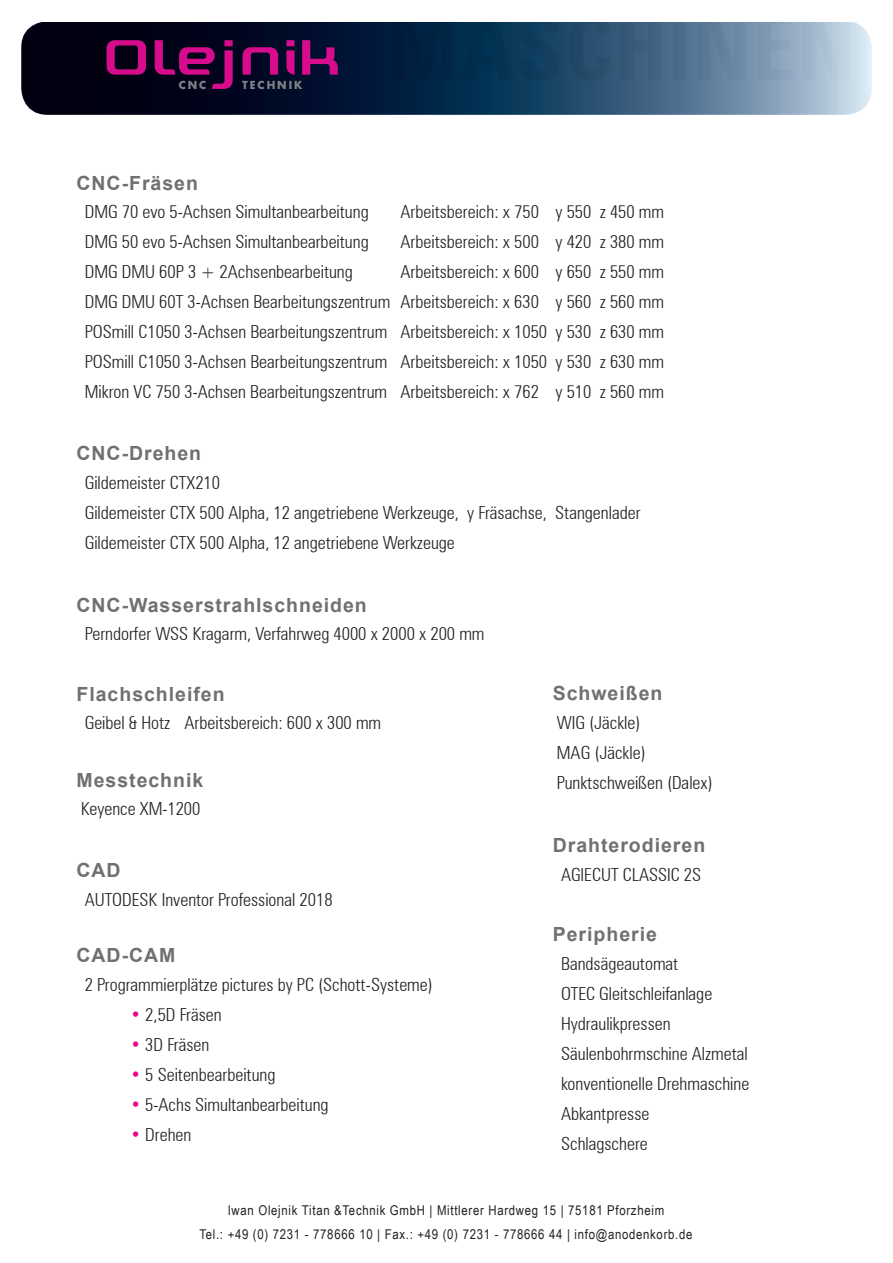
<style>
.page{position:relative;width:893px;height:1263px;background:#fff}
.page>*{position:absolute;margin:0;border:0;box-sizing:border-box;transform-origin:0 0}
.t1{font:700 19.5px "Arial";letter-spacing:.05em;color:#72706f}
.t2{font:300 condensed 18px "Zurich BT";color:#231f20}
.t3{font:13.5px "Arial Narrow";letter-spacing:.05em;color:#231f20}
.t4{font:700 10.8px "Futura CE";letter-spacing:.18em;color:#808285}
.s1{color:#ed028c}
</style>
<div class="page">
<svg style="left:22px;top:22px;width:849px;height:92px;background:#2f4864"></svg>
<div style="left:21px;top:21px;width:851px;height:94px;border:2px solid #fff;border-radius:26px"></div>
<div style="left:30px;top:0;width:863px;height:22px;background:#fff"></div>
<svg style="left:107px;top:40px;width:231px;height:49px;background:#420740"></svg>
<p class="t4" style="left:179px;top:77px;width:29px">CNC</p>
<p class="t4" style="left:242px;top:77px;width:62px">TECHNIK</p>
<p class="t1" style="left:77px;top:169px;width:123px">CNC-Fräsen</p>
<p class="t2" style="left:85px;top:201px;width:285px">DMG 70 evo 5-Achsen Simultanbearbeitung</p>
<p class="t2" style="left:401px;top:201px;width:265px">Arbeitsbereich: x 750 y 550 z 450 mm</p>
<p class="t2" style="left:85px;top:231px;width:285px">DMG 50 evo 5-Achsen Simultanbearbeitung</p>
<p class="t2" style="left:401px;top:231px;width:265px">Arbeitsbereich: x 500 y 420 z 380 mm</p>
<p class="t2" style="left:85px;top:261px;width:270px">DMG DMU 60P 3 + 2Achsenbearbeitung</p>
<p class="t2" style="left:401px;top:261px;width:265px">Arbeitsbereich: x 600 y 650 z 550 mm</p>
<p class="t2" style="left:85px;top:291px;width:581px">DMG DMU 60T 3-Achsen Bearbeitungszentrum Arbeitsbereich: x 630 y 560 z 560 mm</p>
<p class="t2" style="left:85px;top:321px;width:581px">POSmill C1050 3-Achsen Bearbeitungszentrum Arbeitsbereich: x 1050 y 530 z 630 mm</p>
<p class="t2" style="left:85px;top:351px;width:581px">POSmill C1050 3-Achsen Bearbeitungszentrum Arbeitsbereich: x 1050 y 530 z 630 mm</p>
<p class="t2" style="left:85px;top:381px;width:581px">Mikron VC 750 3-Achsen Bearbeitungszentrum Arbeitsbereich: x 762 y 510 z 560 mm</p>
<p class="t1" style="left:77px;top:440px;width:126px">CNC-Drehen</p>
<p class="t2" style="left:85px;top:471px;width:137px">Gildemeister CTX210</p>
<p class="t2" style="left:85px;top:501px;width:557px">Gildemeister CTX 500 Alpha, 12 angetriebene Werkzeuge, y Fräsachse, Stangenlader</p>
<p class="t2" style="left:85px;top:531px;width:372px">Gildemeister CTX 500 Alpha, 12 angetriebene Werkzeuge</p>
<p class="t1" style="left:77px;top:591px;width:292px">CNC-Wasserstrahlschneiden</p>
<p class="t2" style="left:85px;top:623px;width:401px">Perndorfer WSS Kragarm, Verfahrweg 4000 x 2000 x 200 mm</p>
<p class="t1" style="left:77px;top:680px;width:150px">Flachschleifen</p>
<p class="t2" style="left:85px;top:712px;width:298px">Geibel &amp; Hotz Arbeitsbereich: 600 x 300 mm</p>
<p class="t1" style="left:553px;top:679px;width:111px">Schweißen</p>
<p class="t2" style="left:557px;top:711px;width:85px">WIG (Jäckle)</p>
<p class="t2" style="left:557px;top:741px;width:90px">MAG (Jäckle)</p>
<p class="t1" style="left:77px;top:766px;width:128px">Messtechnik</p>
<p class="t2" style="left:557px;top:771px;width:157px">Punktschweißen (Dalex)</p>
<p class="t2" style="left:81px;top:798px;width:121px">Keyence XM-1200</p>
<p class="t1" style="left:77px;top:856px;width:46px">CAD</p>
<p class="t2" style="left:85px;top:888px;width:249px">AUTODESK Inventor Professional 2018</p>
<p class="t1" style="left:77px;top:941px;width:100px">CAD-CAM</p>
<p class="t2" style="left:85px;top:973px;width:350px">2 Programmierplätze pictures by PC (Schott-Systeme)</p>
<p class="t2" style="left:131px;top:1003px;width:93px"><span class="s1">•</span> 2,5D Fräsen</p>
<p class="t2" style="left:131px;top:1033px;width:80px"><span class="s1">•</span> 3D Fräsen</p>
<p class="t2" style="left:131px;top:1063px;width:146px"><span class="s1">•</span> 5 Seitenbearbeitung</p>
<p class="t2" style="left:131px;top:1093px;width:200px"><span class="s1">•</span> 5-Achs Simultanbearbeitung</p>
<p class="t2" style="left:131px;top:1123px;width:62px"><span class="s1">•</span> Drehen</p>
<p class="t1" style="left:553px;top:832px;width:154px">Drahterodieren</p>
<p class="t2" style="left:561px;top:863px;width:142px">AGIECUT CLASSIC 2S</p>
<p class="t1" style="left:553px;top:920px;width:106px">Peripherie</p>
<p class="t2" style="left:561px;top:952px;width:119px">Bandsägeautomat</p>
<p class="t2" style="left:561px;top:982px;width:153px">OTEC Gleitschleifanlage</p>
<p class="t2" style="left:561px;top:1012px;width:111px">Hydraulikpressen</p>
<p class="t2" style="left:561px;top:1042px;width:188px">Säulenbohrmschine Alzmetal</p>
<p class="t2" style="left:561px;top:1072px;width:190px">konventionelle Drehmaschine</p>
<p class="t2" style="left:561px;top:1102px;width:90px">Abkantpresse</p>
<p class="t2" style="left:561px;top:1132px;width:88px">Schlagschere</p>
<p class="t3" style="left:228px;top:1200px;width:438px">Iwan Olejnik Titan &amp;Technik GmbH | Mittlerer Hardweg 15 | 75181 Pforzheim</p>
<p class="t3" style="left:199px;top:1224px;width:494px">Tel.: +49 (0) 7231 - 778666 10 | Fax.: +49 (0) 7231 - 778666 44 | info@anodenkorb.de</p>
</div>
